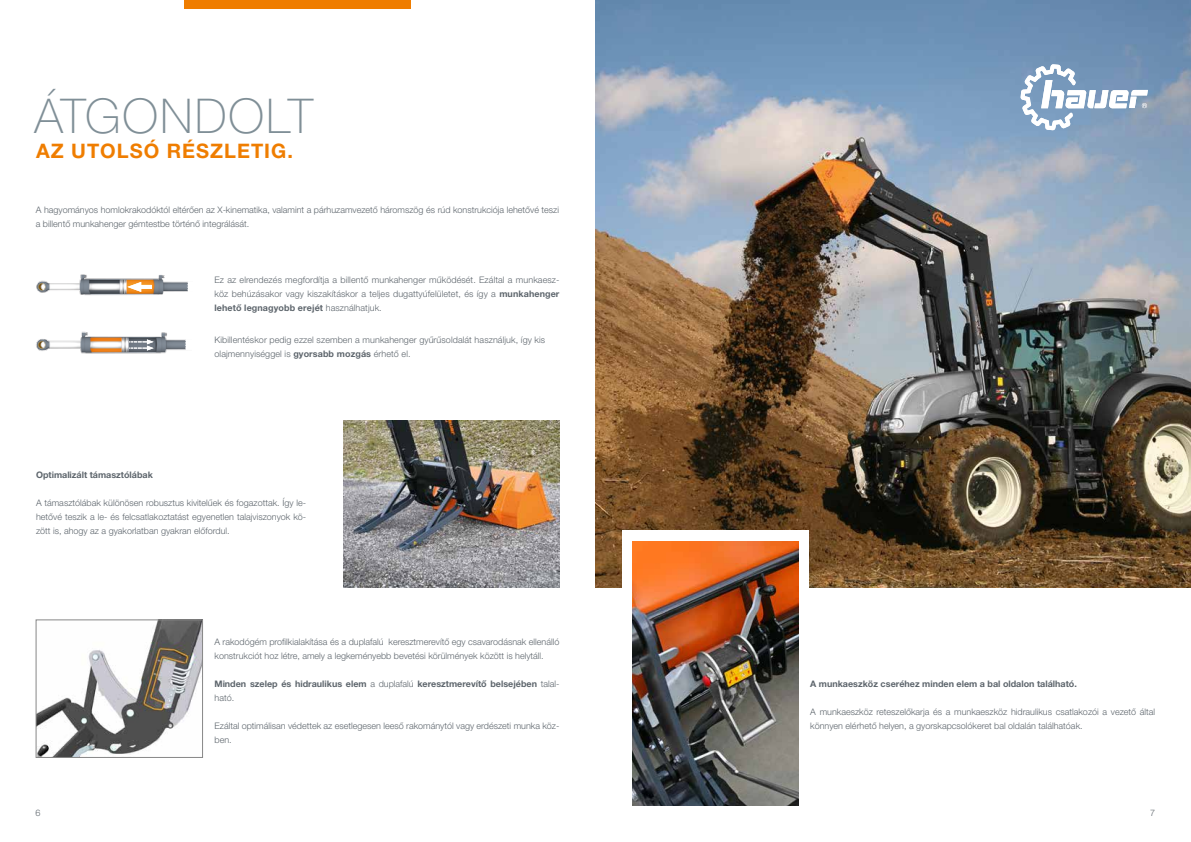
<style>
.page{position:relative;width:1191px;height:842px;background:#fff}
.page>*{position:absolute;margin:0;border:0;box-sizing:border-box;transform-origin:0 0}
.t1{font:100 48px "Helvetica Neue LT Pro";letter-spacing:.035em;color:#808f97}
.t2{font:700 20px "Helvetica Neue LT Pro";letter-spacing:.05em;color:#ef7d00}
.t3{font:300 9px/14px "Helvetica Neue LT Pro";color:#5d656c}
.t4{font:700 9px/14px "Helvetica Neue LT Pro";color:#5d656c}
.s1{font-weight:700}
.s2{font-weight:300}
</style>
<div class="page">
<img style="left:595px;top:0;width:596px;height:587px">
<div style="left:622px;top:530px;width:186px;height:111px;background:#fff"></div>
<div style="left:184px;top:0;width:227px;height:9px;background:#ef7d00"></div>
<img style="left:36px;top:274px;width:151px;height:21px">
<img style="left:36px;top:331px;width:149px;height:23px">
<img style="left:343px;top:420px;width:216px;height:167px">
<img style="left:38px;top:622px;width:163px;height:134px">
<div style="left:36px;top:620px;width:167px;height:138px;border:1px solid #878787"></div>
<img style="left:632px;top:541px;width:166px;height:264px">
<svg style="left:127px;top:282px;width:14px;height:10px"></svg>
<hr style="left:140px;top:285px;width:12px;height:4px;background:#fff">
<svg style="left:129px;top:339px;width:25px;height:12px"></svg>
<svg style="left:1020px;top:64px;width:127px;height:66px"></svg>
<h1 class="t1" style="left:35px;top:89px;width:280px">ÁTGONDOLT</h1>
<h2 class="t2" style="left:36px;top:138px;width:258px">AZ UTOLSÓ RÉSZLETIG.</h2>
<p class="t3" style="left:36px;top:203px;width:525px">A hagyományos homlokrakodóktól eltérően az X-kinematika, valamint a párhuzamvezető háromszög és rúd konstrukciója lehetővé teszi a billentő munkahenger gémtestbe történő integrálását.</p>
<p class="t3" style="left:214px;top:273px;width:346px;text-align:justify">Ez az elrendezés megfordítja a billentő munkahenger működését. Ezáltal a munkaesz&shy;köz behúzásakor vagy kiszakításkor a teljes dugattyúfelületet, és így a <span class="s1">munkahenger lehető legnagyobb erejét</span> használhatjuk.</p>
<p class="t3" style="left:214px;top:332px;width:332px">Kibillentéskor pedig ezzel szemben a munkahenger gyűrűsoldalát használjuk, így kis olajmennyiséggel is <span class="s1">gyorsabb mozgás</span> érhető el.</p>
<p class="t4" style="left:36px;top:468px;width:118px">Optimalizált támasztólábak</p>
<p class="t3" style="left:36px;top:496px;width:272px;text-align:justify">A támasztólábak különösen robusztus kivitelűek és fogazottak. Így le&shy;hetővé teszik a le- és felcsatlakoztatást egyenetlen talajviszonyok kö&shy;zött is, ahogy az a gyakorlatban gyakran előfordul.</p>
<p class="t3" style="left:214px;top:635px;width:346px">A rakodógém profilkialakítása és a duplafalú keresztmerevítő egy csavarodásnak ellenálló konstrukciót hoz létre, amely a legkeményebb bevetési körülmények között is helytáll.</p>
<p class="t4" style="left:214px;top:677px;width:346px">Minden szelep és hidraulikus elem <span class="s2">a duplafalú</span> keresztmerevítő belsejében <span class="s2">talal&shy;ható.</span></p>
<p class="t3" style="left:214px;top:719px;width:346px">Ezáltal optimálisan védettek az esetlegesen leeső rakománytól vagy erdészeti munka köz&shy;ben.</p>
<p class="t4" style="left:810px;top:677px;width:268px">A munkaeszköz cseréhez minden elem a bal oldalon található.</p>
<p class="t3" style="left:810px;top:705px;width:346px">A munkaeszköz reteszelőkarja és a munkaeszköz hidraulikus csatlakozói a vezető által könnyen elérhető helyen, a gyorskapcsolókeret bal oldalán találhatóak.</p>
<p class="t3" style="left:35px;top:805px;width:7px">6</p>
<p class="t3" style="left:1150px;top:805px;width:7px">7</p>
</div>
